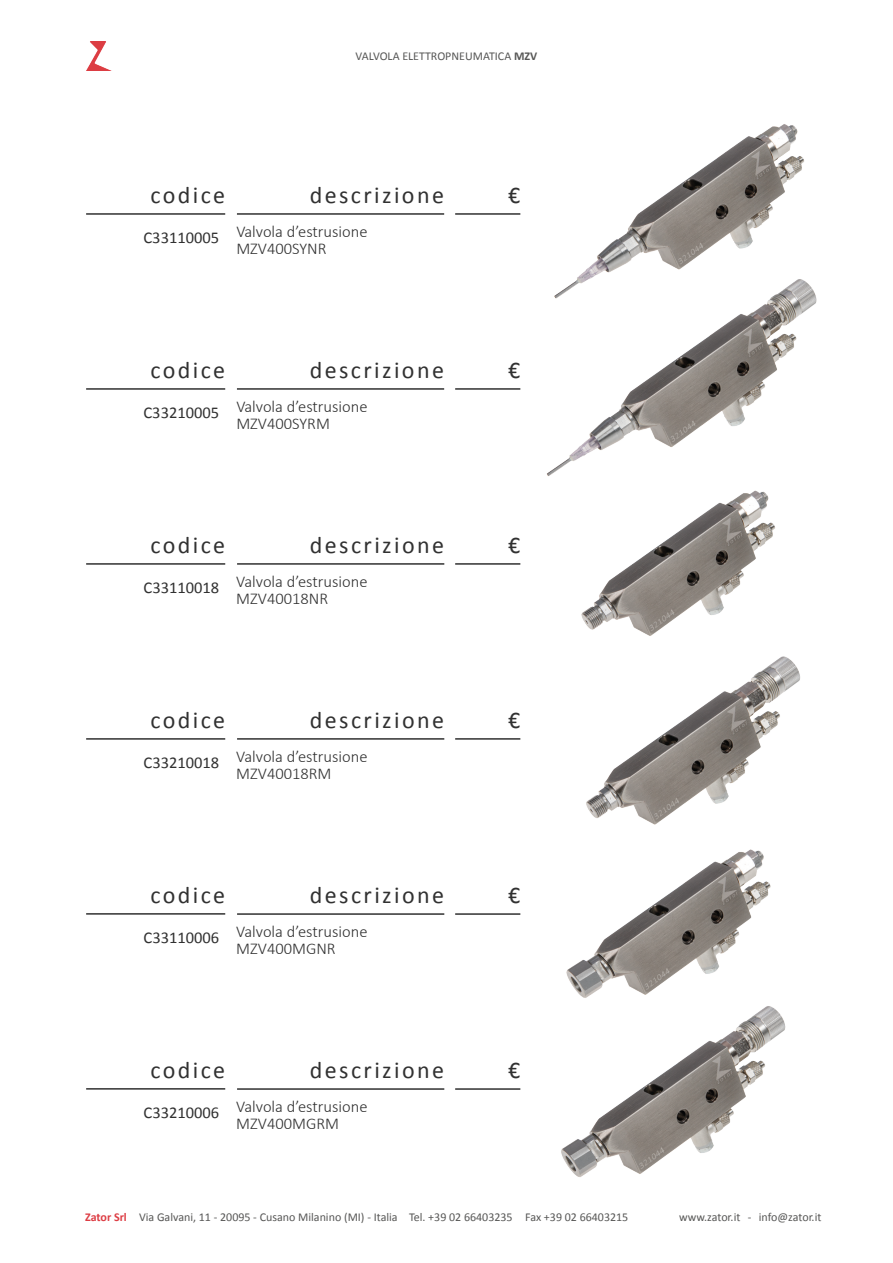
<style>
.page{position:relative;width:893px;height:1263px;background:#fff}
.page>*{position:absolute;margin:0;border:0;box-sizing:border-box;transform-origin:0 0}
.t1{font:24px "Calibri";letter-spacing:.1em;color:#313131}
.t2{font:300 16.5px "Calibri";color:#313131}
.t3{font:16.5px "Calibri";color:#313131}
.t4{font:12px "Calibri";color:#575756}
.s1{font-weight:700}
.s2{font-weight:700;color:#dd3d44}
</style>
<div class="page">
<img style="left:86px;top:41px;width:26px;height:30px">
<hr style="left:86px;top:388px;width:139px;height:2px;background:#313131">
<hr style="left:86px;top:1088px;width:139px;height:1px;background:#313131">
<hr style="left:86px;top:738px;width:139px;height:2px;background:#313131">
<hr style="left:86px;top:213px;width:139px;height:2px;background:#313131">
<hr style="left:86px;top:913px;width:139px;height:2px;background:#313131">
<hr style="left:86px;top:563px;width:139px;height:2px;background:#313131">
<img style="left:584px;top:124px;width:220px;height:148px">
<img style="left:547px;top:272px;width:270px;height:726px">
<img style="left:561px;top:1006px;width:225px;height:171px">
<hr style="left:237px;top:213px;width:207px;height:2px;background:#313131">
<hr style="left:237px;top:388px;width:207px;height:2px;background:#313131">
<hr style="left:237px;top:563px;width:207px;height:2px;background:#313131">
<hr style="left:237px;top:738px;width:207px;height:2px;background:#313131">
<hr style="left:237px;top:913px;width:207px;height:2px;background:#313131">
<hr style="left:237px;top:1088px;width:207px;height:2px;background:#313131">
<hr style="left:455px;top:213px;width:65px;height:2px;background:#313131">
<hr style="left:455px;top:388px;width:65px;height:2px;background:#313131">
<hr style="left:455px;top:563px;width:65px;height:2px;background:#313131">
<hr style="left:455px;top:738px;width:65px;height:2px;background:#313131">
<hr style="left:455px;top:913px;width:65px;height:2px;background:#313131">
<hr style="left:455px;top:1088px;width:65px;height:2px;background:#313131">
<p class="t4" style="left:356px;top:49px;width:183px">VALVOLA ELETTROPNEUMATICA <span class="s1">MZV</span></p>
<p class="t1" style="left:150px;top:180px;width:76px">codice</p>
<p class="t3" style="left:144px;top:227px;width:77px">C33110005</p>
<p class="t1" style="left:310px;top:180px;width:136px">descrizione</p>
<p class="t2" style="left:236px;top:221px;width:133px">Valvola d’estrusione</p>
<p class="t2" style="left:236px;top:238px;width:92px">MZV400SYNR</p>
<p class="t1" style="left:150px;top:355px;width:76px">codice</p>
<p class="t3" style="left:144px;top:402px;width:77px">C33210005</p>
<p class="t1" style="left:310px;top:355px;width:136px">descrizione</p>
<p class="t2" style="left:236px;top:396px;width:133px">Valvola d’estrusione</p>
<p class="t2" style="left:236px;top:413px;width:95px">MZV400SYRM</p>
<p class="t1" style="left:150px;top:530px;width:76px">codice</p>
<p class="t3" style="left:144px;top:577px;width:77px">C33110018</p>
<p class="t1" style="left:310px;top:530px;width:136px">descrizione</p>
<p class="t2" style="left:236px;top:571px;width:133px">Valvola d’estrusione</p>
<p class="t2" style="left:236px;top:588px;width:93px">MZV40018NR</p>
<p class="t1" style="left:150px;top:705px;width:76px">codice</p>
<p class="t3" style="left:144px;top:752px;width:77px">C33210018</p>
<p class="t1" style="left:310px;top:705px;width:136px">descrizione</p>
<p class="t2" style="left:236px;top:746px;width:133px">Valvola d’estrusione</p>
<p class="t2" style="left:236px;top:763px;width:97px">MZV40018RM</p>
<p class="t1" style="left:150px;top:880px;width:76px">codice</p>
<p class="t3" style="left:144px;top:927px;width:77px">C33110006</p>
<p class="t1" style="left:310px;top:880px;width:136px">descrizione</p>
<p class="t2" style="left:236px;top:921px;width:133px">Valvola d’estrusione</p>
<p class="t2" style="left:236px;top:938px;width:101px">MZV400MGNR</p>
<p class="t1" style="left:150px;top:1055px;width:76px">codice</p>
<p class="t3" style="left:144px;top:1102px;width:77px">C33210006</p>
<p class="t1" style="left:310px;top:1055px;width:136px">descrizione</p>
<p class="t2" style="left:236px;top:1096px;width:133px">Valvola d’estrusione</p>
<p class="t2" style="left:236px;top:1113px;width:104px">MZV400MGRM</p>
<p class="t1" style="left:508px;top:180px;width:14px">€</p>
<p class="t1" style="left:508px;top:355px;width:14px">€</p>
<p class="t1" style="left:508px;top:530px;width:14px">€</p>
<p class="t1" style="left:508px;top:705px;width:14px">€</p>
<p class="t1" style="left:508px;top:880px;width:14px">€</p>
<p class="t1" style="left:508px;top:1055px;width:14px">€</p>
<p class="t4" style="left:85px;top:1209px;width:545px"><span class="s2">Zator Srl</span> Via Galvani, 11 - 20095 - Cusano Milanino (MI) - Italia Tel. +39 02 66403235 Fax +39 02 66403215</p>
<p class="t4" style="left:679px;top:1209px;width:144px">www.zator.it - info@zator.it</p>
</div>
